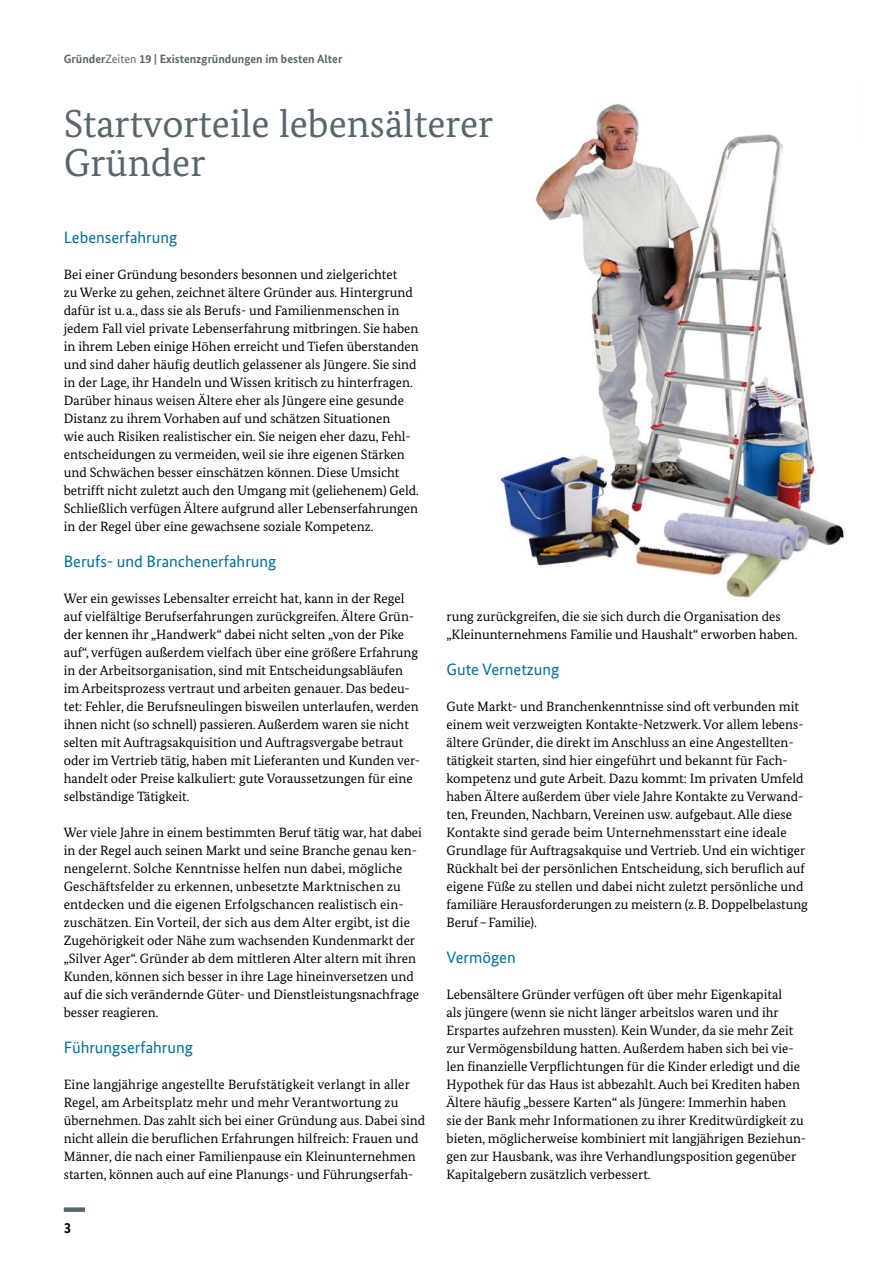
<style>
.page{position:relative;width:893px;height:1263px;background:#fff}
.page>*{position:absolute;margin:0;border:0;box-sizing:border-box;transform-origin:0 0}
.t1{font:39px/39px "Bundes Serif";color:#57666d}
.t2{font:16.5px "Bundes Sans";color:#006e97}
.t3{font:700 15px "Bundes Sans";color:#000}
.t4{font:13.5px/18px "Bundes Serif";color:#000}
.t5{font:700 12px "Bundes Sans";color:#57666d}
.s1{font-weight:400}
</style>
<div class="page">
<div style="left:64px;top:1207px;width:21px;height:5px;background:#57666d"></div>
<img style="left:497px;top:103px;width:347px;height:495px">
<p class="t5" style="left:64px;top:52px;width:280px">Gründer<span class="s1">Zeiten</span> 19 | Existenzgründungen im besten Alter</p>
<h2 class="t1" style="left:64px;top:103px;width:431px">Startvorteile lebensälterer<br>Gründer</h2>
<h3 class="t2" style="left:64px;top:227px;width:115px">Lebenserfahrung</h3>
<p class="t4" style="left:64px;top:265px;width:357px">Bei einer Gründung besonders besonnen und zielgerichtet<br>zu Werke zu gehen, zeichnet ältere Gründer aus. Hintergrund dafür ist u.a., dass sie als Berufs- und Familienmenschen in jedem Fall viel private Lebenserfahrung mitbringen. Sie haben in ihrem Leben einige Höhen erreicht und Tiefen überstanden und sind daher häufig deutlich gelassener als Jüngere. Sie sind in der Lage, ihr Handeln und Wissen kritisch zu hinterfragen.<br>Darüber hinaus weisen Ältere eher als Jüngere eine gesunde Distanz zu ihrem Vorhaben auf und schätzen Situationen<br>wie auch Risiken realistischer ein. Sie neigen eher dazu, Fehl&shy;entscheidungen zu vermeiden, weil sie ihre eigenen Stärken und Schwächen besser einschätzen können. Diese Umsicht betrifft nicht zuletzt auch den Umgang mit (geliehenem) Geld.<br>Schließlich verfügen Ältere aufgrund aller Lebenserfahrungen in der Regel über eine gewachsene soziale Kompetenz.</p>
<h3 class="t2" style="left:64px;top:551px;width:214px">Berufs- und Branchenerfahrung</h3>
<p class="t4" style="left:64px;top:589px;width:358px">Wer ein gewisses Lebensalter erreicht hat, kann in der Regel auf vielfältige Berufserfahrungen zurückgreifen. Ältere Grün&shy;der kennen ihr „Handwerk“ dabei nicht selten „von der Pike auf“, verfügen außerdem vielfach über eine größere Erfahrung in der Arbeitsorganisation, sind mit Entscheidungsabläufen im Arbeitsprozess vertraut und arbeiten genauer. Das bedeu&shy;tet: Fehler, die Berufsneulingen bisweilen unterlaufen, werden ihnen nicht (so schnell) passieren. Außerdem waren sie nicht selten mit Auftragsakquisition und Auftragsvergabe betraut oder im Vertrieb tätig, haben mit Lieferanten und Kunden ver&shy;handelt oder Preise kalkuliert: gute Voraussetzungen für eine selbständige Tätigkeit.</p>
<p class="t4" style="left:64px;top:823px;width:360px">Wer viele Jahre in einem bestimmten Beruf tätig war, hat dabei in der Regel auch seinen Markt und seine Branche genau ken&shy;nengelernt. Solche Kenntnisse helfen nun dabei, mögliche Geschäftsfelder zu erkennen, unbesetzte Marktnischen zu entdecken und die eigenen Erfolgschancen realistisch ein&shy;zuschätzen. Ein Vorteil, der sich aus dem Alter ergibt, ist die Zugehörigkeit oder Nähe zum wachsenden Kundenmarkt der „Silver Ager“. Gründer ab dem mittleren Alter altern mit ihren Kunden, können sich besser in ihre Lage hineinversetzen und auf die sich verändernde Güter- und Dienstleistungsnachfrage besser reagieren.</p>
<h3 class="t2" style="left:64px;top:1037px;width:131px">Führungserfahrung</h3>
<p class="t4" style="left:64px;top:1075px;width:363px">Eine langjährige angestellte Berufstätigkeit verlangt in aller Regel, am Arbeitsplatz mehr und mehr Verantwortung zu übernehmen. Das zahlt sich bei einer Gründung aus. Dabei sind nicht allein die beruflichen Erfahrungen hilfreich: Frauen und Männer, die nach einer Familienpause ein Kleinunternehmen starten, können auch auf eine Planungs- und Führungserfah-</p>
<p class="t3" style="left:64px;top:1219px;width:9px">3</p>
<p class="t4" style="left:446px;top:607px;width:352px">rung zurückgreifen, die sie sich durch die Organisation des „Kleinunternehmens Familie und Haushalt“ erworben haben.</p>
<h3 class="t2" style="left:446px;top:659px;width:115px">Gute Vernetzung</h3>
<p class="t4" style="left:446px;top:697px;width:363px">Gute Markt- und Branchenkenntnisse sind oft verbunden mit einem weit verzweigten Kontakte-Netzwerk. Vor allem lebens&shy;ältere Gründer, die direkt im Anschluss an eine Angestellten&shy;tätigkeit starten, sind hier eingeführt und bekannt für Fach&shy;kompetenz und gute Arbeit. Dazu kommt: Im privaten Umfeld haben Ältere außerdem über viele Jahre Kontakte zu Verwand&shy;ten, Freunden, Nachbarn, Vereinen usw. aufgebaut. Alle diese Kontakte sind gerade beim Unternehmensstart eine ideale Grundlage für Auftragsakquise und Vertrieb. Und ein wichtiger Rückhalt bei der persönlichen Entscheidung, sich beruflich auf eigene Füße zu stellen und dabei nicht zuletzt persönliche und familiäre Herausforderungen zu meistern (z.B. Doppelbelastung Beruf–Familie).</p>
<h3 class="t2" style="left:446px;top:947px;width:71px">Vermögen</h3>
<p class="t4" style="left:446px;top:985px;width:361px">Lebensältere Gründer verfügen oft über mehr Eigenkapital<br>als jüngere (wenn sie nicht länger arbeitslos waren und ihr Erspartes aufzehren mussten). Kein Wunder, da sie mehr Zeit zur Vermögensbildung hatten. Außerdem haben sich bei vie&shy;len finanzielle Verpflichtungen für die Kinder erledigt und die Hypothek für das Haus ist abbezahlt. Auch bei Krediten haben Ältere häufig „bessere Karten“ als Jüngere: Immerhin haben<br>sie der Bank mehr Informationen zu ihrer Kreditwürdigkeit zu bieten, möglicherweise kombiniert mit langjährigen Beziehun&shy;gen zur Hausbank, was ihre Verhandlungsposition gegenüber Kapitalgebern zusätzlich verbessert.</p>
</div>
